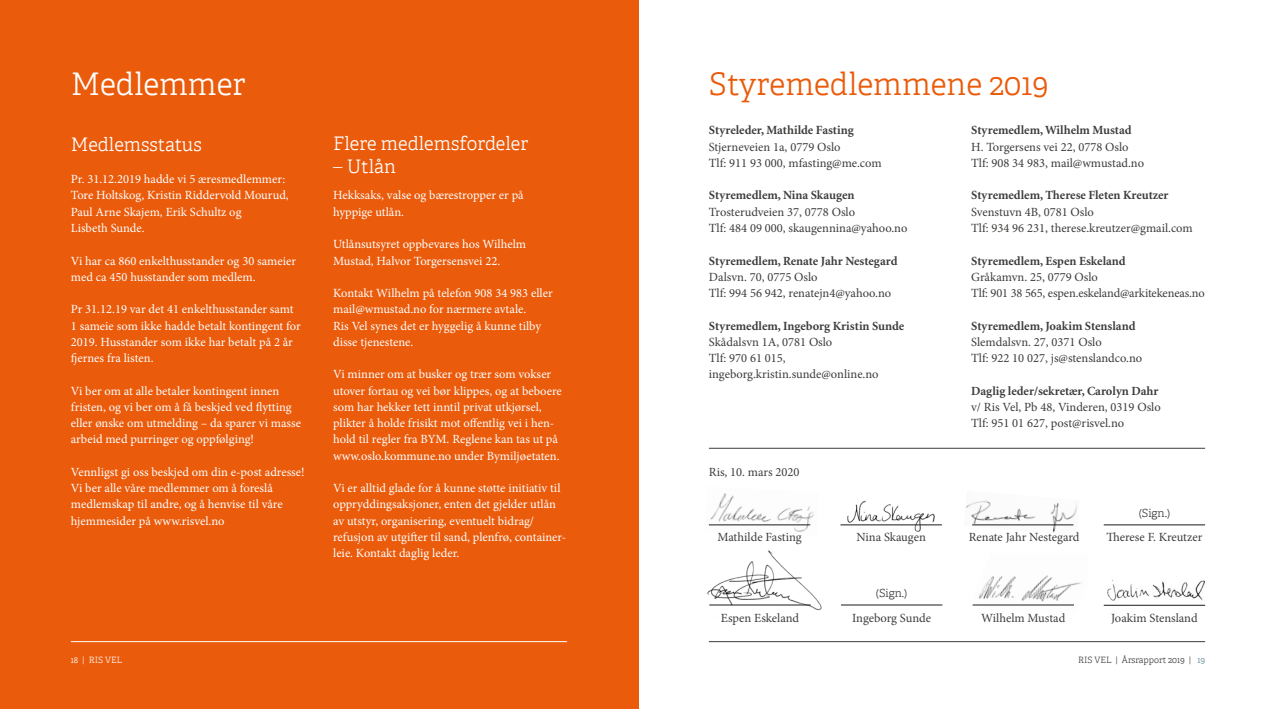
<style>
.page{position:relative;width:1276px;height:709px;background:#fff}
.page>*{position:absolute;margin:0;border:0;box-sizing:border-box;transform-origin:0 0}
.t1{font:300 31.25px "Adelle W01";color:#ea5b0b}
.t2{font:300 31.25px "Adelle W01";color:#fff}
.t3{font:300 18.75px "Adelle W01";color:#fff}
.t4{font:12.5px/16.2px "Minion Pro";color:#fff}
.t5{font:12.5px/16.2px "Minion Pro";color:#3c3c3b}
.t6{font:700 12.5px "Minion LT";color:#3c3c3b}
.t7{font:300 11.25px "Adelle W01";color:#3c3c3b}
.t8{font:300 8.75px "Adelle W01";color:#3c3c3b}
.t9{font:300 8.75px "Adelle W01";color:#fff}
.s1{color:#598194}
</style>
<div class="page">
<div style="left:0;top:0;width:638px;height:709px;background:#ea5b0b"></div>
<hr style="left:71px;top:641px;width:496px;height:1px;background:#fff">
<img style="left:840px;top:500px;width:102px;height:32px">
<img style="left:965px;top:500px;width:112px;height:33px">
<img style="left:1103px;top:580px;width:103px;height:26px">
<img style="left:972px;top:575px;width:110px;height:31px">
<img style="left:708px;top:493px;width:106px;height:39px">
<img style="left:707px;top:550px;width:115px;height:60px">
<hr style="left:709px;top:641px;width:496px;height:1px;background:#3c3c3b">
<hr style="left:709px;top:448px;width:496px;height:1px;background:#3c3c3b">
<hr style="left:709px;top:524px;width:101px;height:1px;background:#1a1a1a">
<hr style="left:709px;top:604px;width:101px;height:1px;background:#1a1a1a">
<hr style="left:840px;top:524px;width:102px;height:1px;background:#1a1a1a">
<hr style="left:841px;top:604px;width:101px;height:1px;background:#1a1a1a">
<hr style="left:972px;top:524px;width:101px;height:1px;background:#1a1a1a">
<hr style="left:972px;top:604px;width:102px;height:1px;background:#1a1a1a">
<hr style="left:1103px;top:524px;width:102px;height:1px;background:#1a1a1a">
<hr style="left:1103px;top:605px;width:102px;height:1px;background:#1a1a1a">
<h1 class="t2" style="left:71px;top:66px;width:176px">Medlemmer</h1>
<h2 class="t3" style="left:71px;top:133px;width:132px">Medlemsstatus</h2>
<p class="t4" style="left:71px;top:171px;width:219px">Pr. 31.12.2019 hadde vi 5 æresmedlemmer:<br>Tore Holtskog, Kristin Riddervold Mourud, Paul Arne Skajem, Erik Schultz og<br>Lisbeth Sunde.</p>
<p class="t4" style="left:71px;top:252px;width:227px">Vi har ca 860 enkelthusstander og 30 sameier med ca 450 husstander som medlem.</p>
<p class="t4" style="left:71px;top:301px;width:231px">Pr 31.12.19 var det 41 enkelthusstander samt 1 sameie som ikke hadde betalt kontingent for 2019. Husstander som ikke har betalt på 2 år fjernes fra listen.</p>
<p class="t4" style="left:71px;top:382px;width:232px">Vi ber om at alle betaler kontingent innen fristen, og vi ber om å få beskjed ved flytting eller ønske om utmelding – da sparer vi masse arbeid med purringer og oppfølging!</p>
<p class="t4" style="left:71px;top:464px;width:235px">Vennligst gi oss beskjed om din e-post adresse!<br>Vi ber alle våre medlemmer om å foreslå medlemskap til andre, og å henvise til våre hjemmesider på www.risvel.no</p>
<h2 class="t3" style="left:333px;top:132px;width:196px">Flere medlemsfordeler</h2>
<h2 class="t3" style="left:333px;top:155px;width:64px">– Utlån</h2>
<p class="t4" style="left:333px;top:187px;width:192px">Hekksaks, valse og bærestropper er på hyppige utlån.</p>
<p class="t4" style="left:333px;top:236px;width:194px">Utlånsutsyret oppbevares hos Wilhelm<br>Mustad, Halvor Torgersensvei 22.</p>
<p class="t4" style="left:333px;top:285px;width:221px">Kontakt Wilhelm på telefon 908 34 983 eller mail@wmustad.no for nærmere avtale.<br>Ris Vel synes det er hyggelig å kunne tilby disse tjenestene.</p>
<p class="t4" style="left:333px;top:366px;width:230px">Vi minner om at busker og trær som vokser utover fortau og vei bør klippes, og at beboere som har hekker tett inntil privat utkjørsel, plikter å holde frisikt mot offentlig vei i hen&shy;hold til regler fra BYM. Reglene kan tas ut på www.oslo.kommune.no under Bymiljøetaten.</p>
<p class="t4" style="left:333px;top:480px;width:235px">Vi er alltid glade for å kunne støtte initiativ til oppryddingsaksjoner, enten det gjelder utlån av utstyr, organisering, eventuelt bidrag/ refusjon av utgifter til sand, plenfrø, container&shy;leie. Kontakt daglig leder.</p>
<h1 class="t1" style="left:709px;top:66px;width:341px">Styremedlemmene 2019</h1>
<p class="t6" style="left:709px;top:124px;width:146px">Styreleder, Mathilde Fasting</p>
<p class="t5" style="left:709px;top:139px;width:174px">Stjerneveien 1a, 0779 Oslo<br>Tlf: 911 93 000, mfasting@me.com</p>
<p class="t6" style="left:709px;top:189px;width:147px">Styremedlem, Nina Skaugen</p>
<p class="t5" style="left:709px;top:204px;width:200px">Trosterudveien 37, 0778 Oslo<br>Tlf: 484 09 000, skaugennina@yahoo.no</p>
<p class="t6" style="left:709px;top:254px;width:190px">Styremedlem, Renate Jahr Nestegard</p>
<p class="t5" style="left:709px;top:269px;width:184px">Dalsvn. 70, 0775 Oslo<br>Tlf: 994 56 942, renatejn4@yahoo.no</p>
<p class="t6" style="left:709px;top:319px;width:197px">Styremedlem, Ingeborg Kristin Sunde</p>
<p class="t5" style="left:709px;top:334px;width:171px">Skådalsvn 1A, 0781 Oslo<br>Tlf: 970 61 015, ingeborg.kristin.sunde@online.no</p>
<p class="t6" style="left:971px;top:124px;width:162px">Styremedlem, Wilhelm Mustad</p>
<p class="t5" style="left:971px;top:139px;width:174px">H. Torgersens vei 22, 0778 Oslo<br>Tlf: 908 34 983, mail@wmustad.no</p>
<p class="t6" style="left:971px;top:189px;width:199px">Styremedlem, Therese Fleten Kreutzer</p>
<p class="t5" style="left:971px;top:204px;width:223px">Svenstuvn 4B, 0781 Oslo<br>Tlf: 934 96 231, therese.kreutzer@gmail.com</p>
<p class="t6" style="left:971px;top:254px;width:156px">Styremedlem, Espen Eskeland</p>
<p class="t5" style="left:971px;top:269px;width:235px">Gråkamvn. 25, 0779 Oslo<br>Tlf: 901 38 565, espen.eskeland@arkitekeneas.no</p>
<p class="t6" style="left:971px;top:319px;width:166px">Styremedlem, Joakim Stensland</p>
<p class="t5" style="left:971px;top:334px;width:172px">Slemdalsvn. 27, 0371 Oslo<br>Tlf: 922 10 027, js@stenslandco.no</p>
<p class="t6" style="left:971px;top:384px;width:189px">Daglig leder/sekretær, Carolyn Dahr</p>
<p class="t5" style="left:971px;top:399px;width:191px">v/ Ris Vel, Pb 48, Vinderen, 0319 Oslo<br>Tlf: 951 01 627, post@risvel.no</p>
<p class="t5" style="left:709px;top:464px;width:92px">Ris, 10. mars 2020</p>
<p class="t7" style="left:1138px;top:506px;width:33px">(Sign.)</p>
<p class="t5" style="left:717px;top:529px;width:86px">Mathilde Fasting</p>
<p class="t5" style="left:856px;top:529px;width:71px">Nina Skaugen</p>
<p class="t5" style="left:968px;top:529px;width:112px">Renate Jahr Nestegard</p>
<p class="t5" style="left:1106px;top:529px;width:97px">Therese F. Kreutzer</p>
<p class="t7" style="left:876px;top:586px;width:33px">(Sign.)</p>
<p class="t5" style="left:721px;top:610px;width:80px">Espen Eskeland</p>
<p class="t5" style="left:852px;top:610px;width:80px">Ingeborg Sunde</p>
<p class="t5" style="left:981px;top:610px;width:86px">Wilhelm Mustad</p>
<p class="t5" style="left:1111px;top:610px;width:88px">Joakim Stensland</p>
<p class="t9" style="left:71px;top:655px;width:53px">18 | RIS VEL</p>
<p class="t8" style="left:1078px;top:655px;width:129px">RIS VEL | Årsrapport 2019 | <span class="s1">19</span></p>
</div>
